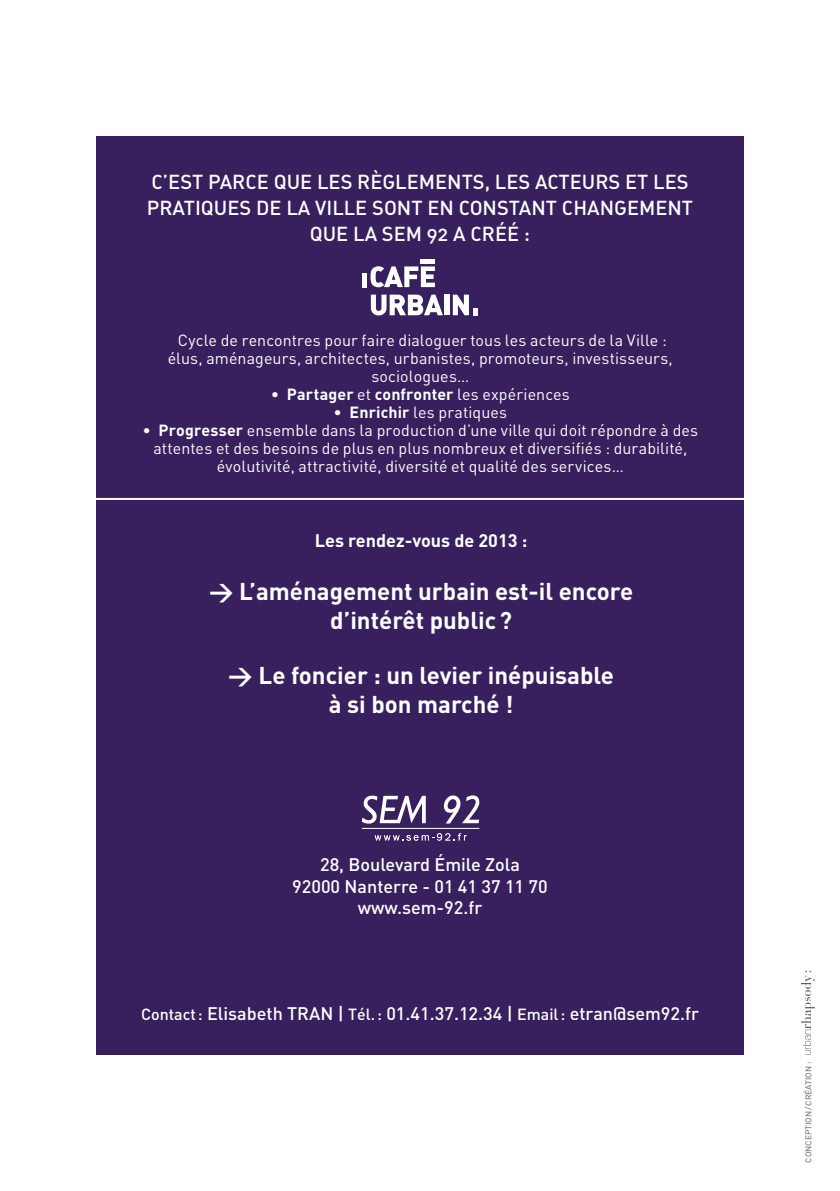
<style>
.page{position:relative;width:840px;height:1191px;background:#fff}
.page>*{position:absolute;margin:0;border:0;box-sizing:border-box;transform-origin:0 0}
.t1{font:700 24px/28.8px "DIN";color:#fff;text-align:center}
.t2{font:20px "DIN Medium Alternate";color:#fff}
.t3{font:500 18px/21.6px "DIN";color:#fff;text-align:center}
.t4{font:700 18px "DIN";color:#fff}
.t5{font:16px/18px "DIN";letter-spacing:.005em;color:#fff;text-align:center}
.t6{font:700 16px "DIN";letter-spacing:.005em;color:#fff}
.t7{font:500 8.4px "DIN";color:#878786}
.s1{font-weight:400}
.s2{font-weight:700}
.s3{font-size:16px}
</style>
<div class="page">
<div style="left:96px;top:136px;width:647px;height:918px;background:#37205d"></div>
<svg style="left:443px;top:795px;width:36px;height:28px"></svg>
<svg style="left:361px;top:795px;width:64px;height:29px"></svg>
<hr style="left:361px;top:828px;width:118px;height:1px;background:#fff">
<svg style="left:374px;top:833px;width:92px;height:7px"></svg>
<svg style="left:801px;top:970px;width:13px;height:84px"></svg>
<hr style="left:79px;top:498px;width:709px;height:2px;background:#fff">
<svg style="left:370px;top:266px;width:64px;height:21px"></svg>
<svg style="left:370px;top:295px;width:72px;height:20px"></svg>
<div style="left:444px;top:295px;width:5px;height:20px;background:#fff"></div>
<div style="left:420px;top:259px;width:14px;height:5px;background:#fff"></div>
<hr style="left:362px;top:273px;width:4px;height:14px;background:#fff">
<svg style="left:452px;top:295px;width:25px;height:20px"></svg>
<p class="t2" style="left:151px;top:169px;width:538px">C’EST PARCE QUE LES RÈGLEMENTS, LES ACTEURS ET LES</p>
<p class="t2" style="left:147px;top:195px;width:547px">PRATIQUES DE LA VILLE SONT EN CONSTANT CHANGEMENT</p>
<p class="t2" style="left:310px;top:221px;width:86px">QUE LA SEM</p>
<p class="t2" style="left:426px;top:221px;width:105px">92 A CRÉÉ :</p>
<p class="t5" style="left:168px;top:331px;width:506px">Cycle de rencontres pour faire dialoguer tous les acteurs de la Ville : élus, aménageurs, architectes, urbanistes, promoteurs, investisseurs, sociologues…</p>
<p class="t6" style="left:271px;top:384px;width:300px"><span class="s1">•</span> Partager <span class="s1">et</span> confronter <span class="s1">les expériences</span></p>
<p class="t5" style="left:333px;top:403px;width:175px">• <span class="s2">Enrichir</span> les pratiques</p>
<p class="t5" style="left:142px;top:421px;width:557px">• <span class="s2">Progresser</span> ensemble dans la production d’une ville qui doit répondre à des attentes et des besoins de plus en plus nombreux et diversifiés : durabilité, évolutivité, attractivité, diversité et qualité des services…</p>
<p class="t4" style="left:314px;top:528px;width:214px">Les rendez-vous de 2013 :</p>
<h1 class="t1" style="left:209px;top:575px;width:425px">&gt; L’aménagement urbain est-il encore d’intérêt public?</h1>
<h1 class="t1" style="left:228px;top:659px;width:387px">&gt; Le foncier : un levier inépuisable à si bon marché !</h1>
<p class="t3" style="left:292px;top:853px;width:257px">28, Boulevard Émile Zola<br>92000 Nanterre - 01 41 37 11 70 www.sem-92.fr</p>
<p class="t3" style="left:141px;top:1002px;width:169px"><span class="s3">Contact:</span> Elisabeth TRAN</p>
<p class="t3" style="left:337px;top:1002px;width:362px">| <span class="s3">Tél.:</span> 01.41.37.12.34 | <span class="s3">Email:</span> etran@sem92.fr</p>
<p class="t7" style="left:802px;top:1162px;width:103px;rotate:-90deg">CONCEPTION /CRÉATION :</p>
</div>
